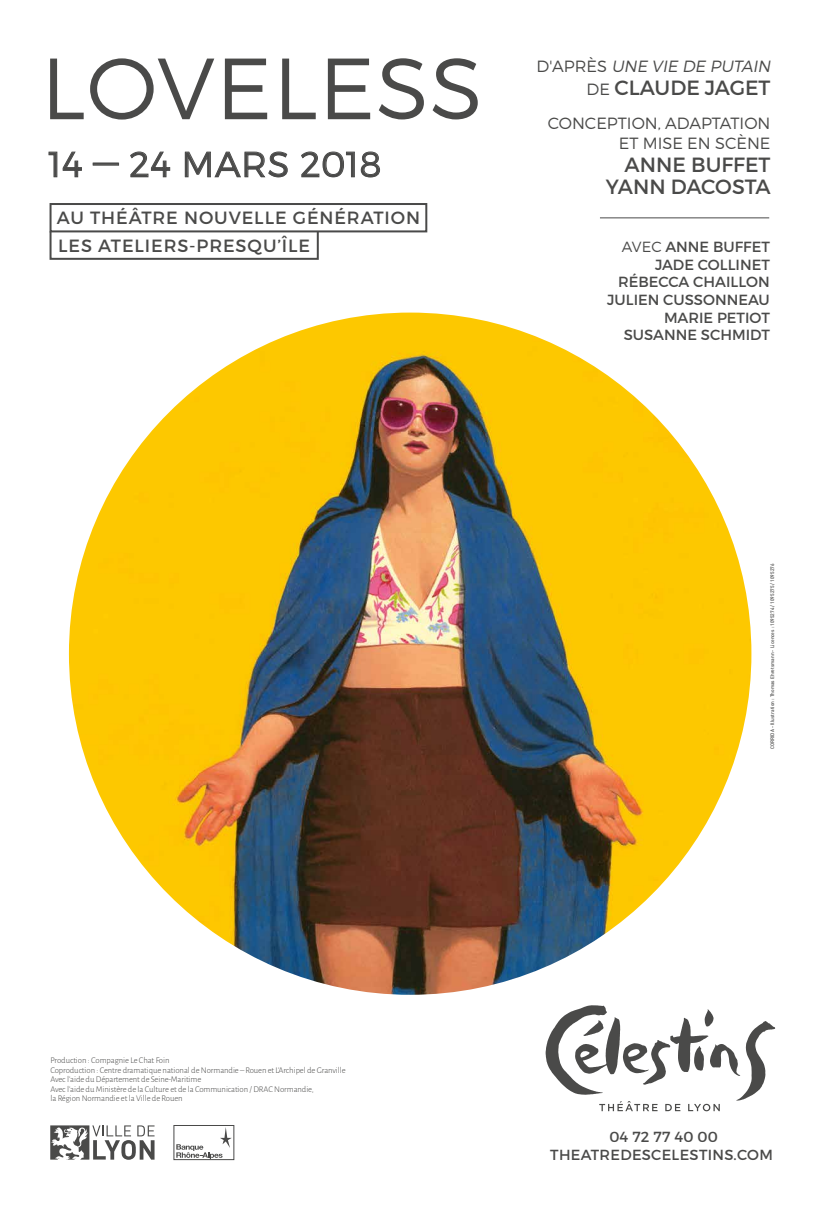
<style>
.page{position:relative;width:819px;height:1209px;background:#fff}
.page>*{position:absolute;margin:0;border:0;box-sizing:border-box;transform-origin:0 0}
.t1{font:300 86.62px "Montserrat";letter-spacing:.01em;color:#4a4a49}
.t2{font:300 35.26px "Montserrat";letter-spacing:.015em;color:#4a4a49}
.t3{font:20.56px/22.7px "Montserrat";color:#4a4a49;text-align:right}
.t4{font:17.68px/27.4px "Montserrat";letter-spacing:.05em;color:#4a4a49}
.t5{font:300 16.28px/20.6px "Montserrat";color:#4a4a49;text-align:right}
.t6{font:italic 300 16.28px "Montserrat";color:#4a4a49}
.t7{font:14.7px/17.7px "Montserrat";color:#4a4a49;text-align:right}
.t8{font:14.61px/18.3px "Montserrat";letter-spacing:.02em;color:#4a4a49;text-align:center}
.t9{font:300 8.75px/9.6px "Alegreya Sans";letter-spacing:-.01em;color:#4a4a49}
.t10{font:500 5.08px "DIN";color:#4a4a49;scale:.95 1}
.s1{font-style:normal}
.s2{font-weight:300;font-size:16.28px}
.s3{font-weight:300}
</style>
<div class="page">
<img style="left:69px;top:313px;width:682px;height:682px;border-radius:341px">
<hr style="left:600px;top:217px;width:169px;height:1px;background:#4a4a49">
<svg style="left:49px;top:152px;width:8px;height:25px"></svg>
<svg style="left:63px;top:152px;width:19px;height:25px"></svg>
<svg style="left:130px;top:152px;width:40px;height:25px"></svg>
<svg style="left:185px;top:152px;width:102px;height:25px"></svg>
<svg style="left:301px;top:152px;width:53px;height:25px"></svg>
<svg style="left:361px;top:152px;width:19px;height:25px"></svg>
<div style="left:50px;top:203px;width:377px;height:29px;border:2px solid #4a4a49"></div>
<div style="left:50px;top:230px;width:269px;height:30px;border:2px solid #4a4a49"></div>
<div style="left:174px;top:1125px;width:60px;height:35px;border:1px solid #4a4a49"></div>
<svg style="left:176px;top:1127px;width:56px;height:32px"></svg>
<svg style="left:50px;top:1125px;width:104px;height:35px"></svg>
<svg style="left:545px;top:1005px;width:230px;height:106px"></svg>
<h1 class="t1" style="left:41px;top:36px;width:443px">LOVELESS</h1>
<h2 class="t2" style="left:48px;top:143px;width:334px">14 — 24 MARS 2018</h2>
<h3 class="t4" style="left:57px;top:204px;width:365px">AU THÉÂTRE NOUVELLE GÉNÉRATION<br>LES ATELIERS-PRESQU’ÎLE</h3>
<h3 class="t6" style="left:536px;top:56px;width:239px"><span class="s1">D'AP R ÈS</span> UNE VIE DE PUTAIN</h3>
<h3 class="t3" style="left:586px;top:76px;width:185px"><span class="s2">DE</span> CLAUDE JAGET</h3>
<h3 class="t5" style="left:547px;top:112px;width:224px">CONCEPTION, ADAPTATION<br>ET MISE EN SCÈNE</h3>
<h3 class="t3" style="left:605px;top:153px;width:166px">ANNE BUFFET<br>YANN DACOSTA</h3>
<h3 class="t7" style="left:607px;top:238px;width:164px"><span class="s3">AVEC</span> ANNE BUFFET<br>JADE COLLINET<br>RÉBECCA CHAILLON<br>JULIEN CUSSONNEAU<br>MARIE PETIOT<br>SUSANNE SCHMIDT</h3>
<p class="t10" style="left:769px;top:749px;width:197px;rotate:-90deg">CORRIDA - Illustration : Thomas Ehretsmann - Licences : 1095274 / 1095275 / 1095276</p>
<p class="t9" style="left:50px;top:1055px;width:297px">Production : Compagnie Le Chat Foin<br>Coproduction : Centre dramatique national de Normandie – Rouen et L’Archipel de Granville Avec l'aide du Département de Seine-Maritime<br>Avec l'aide du Ministère de la Culture et de la Communication / DRAC Normandie,<br>la Région Normandie et la Ville de Rouen</p>
<h3 class="t8" style="left:550px;top:1127px;width:224px">04 72 77 40 00<br>THEATREDESCELESTINS.COM</h3>
</div>
